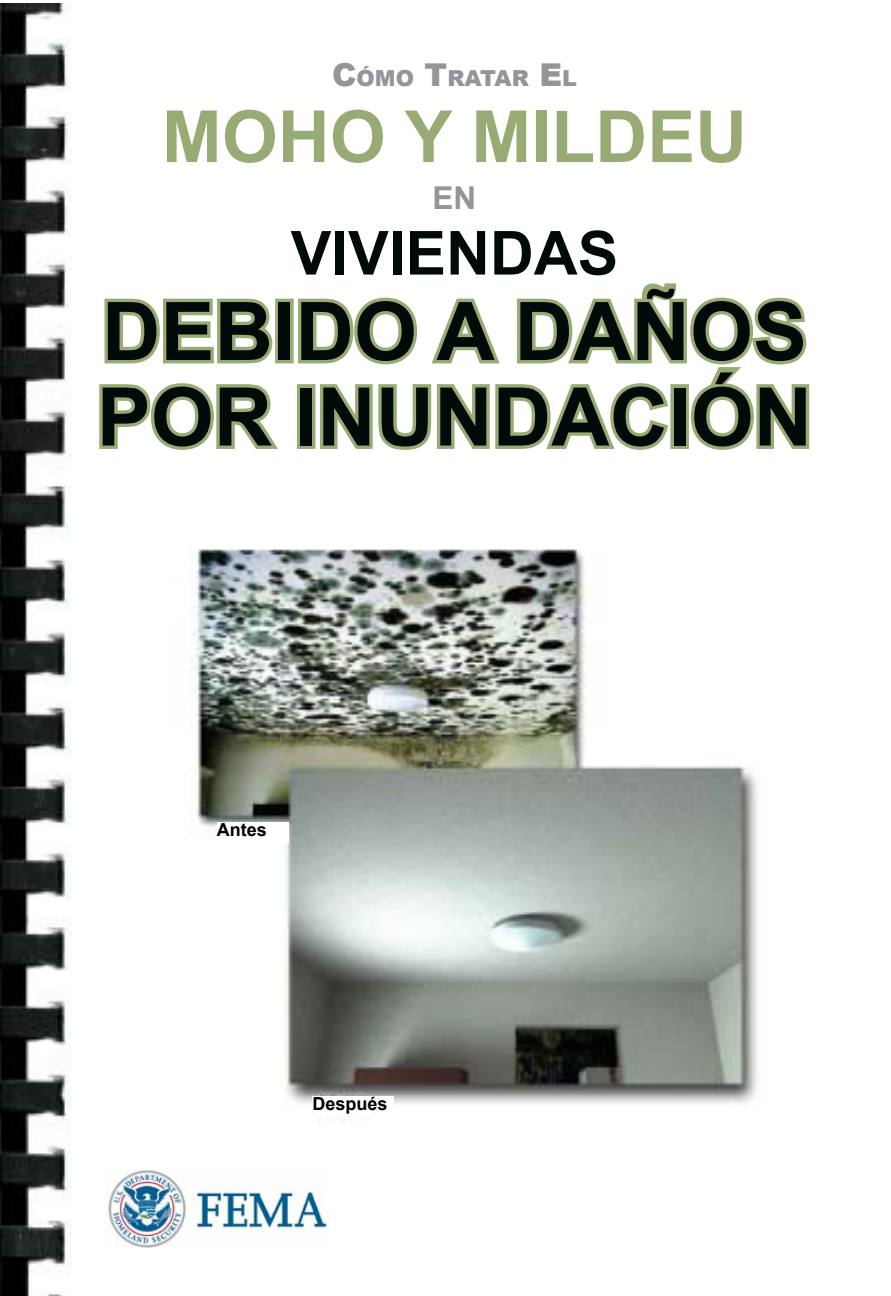
<style>
.page{position:relative;width:891px;height:1296px;background:#fff}
.page>*{position:absolute;margin:0;border:0;box-sizing:border-box;transform-origin:0 0}
.t1{font:700 81px/85.5px "Arial";color:#000a08}
.t2{font:700 72px "Arial";color:#99ab75}
.t3{font:700 60.75px "Arial";color:#000a08}
.t4{font:700 31.5px "Arial";color:#949499}
.t5{font:900 22.05px "Arial";color:#949499}
.t6{font:700 18px "Arial";color:#000}
.s1{font-size:31.5px}
</style>
<div class="page">
<img style="left:190px;top:549px;width:567px;height:555px">
<img style="left:0;top:3px;width:71px;height:1293px">
<svg style="left:104px;top:298px;width:173px;height:66px"></svg>
<div style="left:275px;top:299px;width:19px;height:64px;border:7px solid #99ab75"></div>
<svg style="left:99px;top:383px;width:179px;height:67px"></svg>
<svg style="left:297px;top:283px;width:513px;height:167px"></svg>
<div style="left:217px;top:823px;width:71px;height:20px;background:#fff"></div>
<div style="left:312px;top:1097px;width:82px;height:19px;background:#fff"></div>
<img style="left:106px;top:1169px;width:223px;height:79px">
<p class="t5" style="left:332px;top:62px;width:246px"><span class="s1">C</span>ÓMO <span class="s1">T</span>RATAR <span class="s1">E</span>L</p>
<p class="t2" style="left:162px;top:89px;width:587px">MOHO Y MILDEU</p>
<p class="t4" style="left:433px;top:177px;width:45px">EN</p>
<p class="t3" style="left:291px;top:213px;width:329px">VIVIENDAS</p>
<p class="t1" style="left:97px;top:292px;width:717px">DEBIDO A DAÑOS<br>POR INUNDACIÓN</p>
<p class="t6" style="left:217px;top:817px;width:52px">ANTES</p>
<p class="t6" style="left:312px;top:1092px;width:77px">DESPUÉS</p>
</div>
